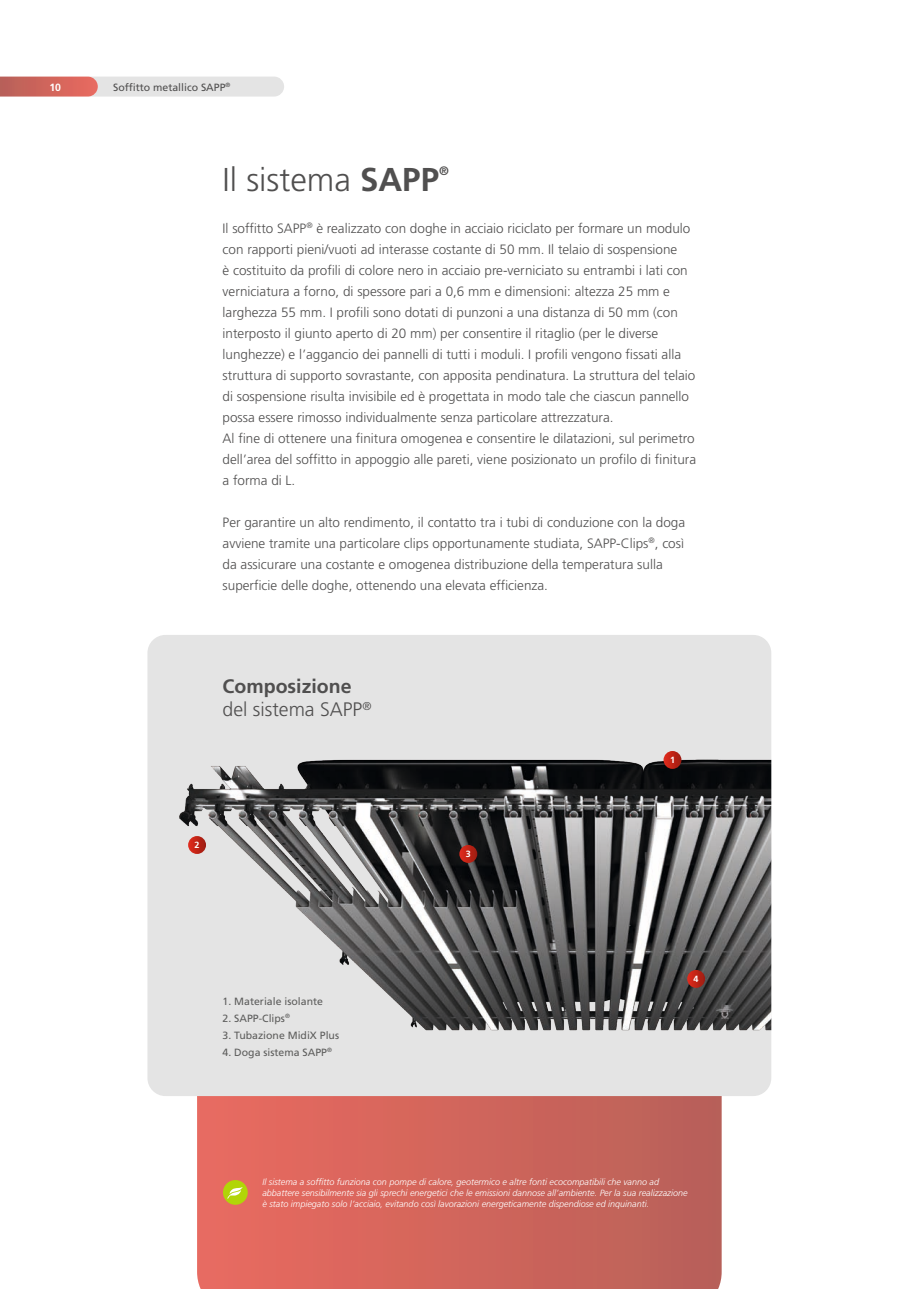
<style>
.page{position:relative;width:906px;height:1289px;background:#fff}
.page>*{position:absolute;margin:0;border:0;box-sizing:border-box;transform-origin:0 0}
.t1{font:300 33px "Frutiger LT Pro";color:#504f4f}
.t2{font:300 19.5px "Frutiger LT Pro";color:#504f4f}
.t3{font:700 19.5px "Frutiger LT Pro";color:#504f4f}
.t4{font:300 13.5px/21px "Frutiger LT Pro";color:#504f4f}
.t5{font:700 12.3px "Frutiger LT Pro";color:#504f4f}
.t6{font:10.5px "Frutiger LT Pro";color:#5d5d5c}
.t7{font:10.5px "Frutiger LT Pro";color:#504f4f}
.t8{font:700 10.5px "Frutiger LT Pro";color:#fff}
.t9{font:italic 300 9px/10.8px "Frutiger LT Pro";color:#fff}
.t10{font:700 9px "Frutiger LT Pro";color:#fff}
.s1{font-weight:700}
</style>
<div class="page">
<svg style="left:0;top:77px;width:284px;height:20px;background:#debab7"></svg>
<svg style="left:197px;top:1096px;width:524px;height:192px;background:#d1655c"></svg>
<div style="left:223px;top:1179px;width:25px;height:25px;background:#b1d508;border-radius:50%"></div>
<svg style="left:227px;top:1187px;width:16px;height:11px"></svg>
<img style="left:147px;top:635px;width:624px;height:461px">
<svg style="left:188px;top:836px;width:18px;height:18px"></svg>
<svg style="left:663px;top:751px;width:18px;height:18px"></svg>
<svg style="left:459px;top:845px;width:18px;height:17px"></svg>
<svg style="left:687px;top:969px;width:18px;height:18px"></svg>
<p class="t8" style="left:49px;top:81px;width:13px">10</p>
<p class="t7" style="left:113px;top:81px;width:119px">Soffitto metallico SAPP<sup>®</sup></p>
<p class="t1" style="left:223px;top:160px;width:218px">Il sistema <span class="s1">SAPP</span></p>
<p class="t5" style="left:439px;top:163px;width:11px">®</p>
<p class="t4" style="left:223px;top:217px;width:474px">Il soffitto SAPP<sup>®</sup> è realizzato con doghe in acciaio riciclato per formare un modulo con rapporti pieni/vuoti ad interasse costante di 50 mm. Il telaio di sospensione<br>è costituito da profili di colore nero in acciaio pre-verniciato su entrambi i lati con verniciatura a forno, di spessore pari a 0,6 mm e dimensioni: altezza 25 mm e larghezza 55 mm. I profili sono dotati di punzoni a una distanza di 50 mm (con interposto il giunto aperto di 20 mm) per consentire il ritaglio (per le diverse lunghezze) e l’aggancio dei pannelli di tutti i moduli. I profili vengono fissati alla struttura di supporto sovrastante, con apposita pendinatura. La struttura del telaio di sospensione risulta invisibile ed è progettata in modo tale che ciascun pannello possa essere rimosso individualmente senza particolare attrezzatura.</p>
<p class="t4" style="left:223px;top:428px;width:475px;text-align:justify">Al fine di ottenere una finitura omogenea e consentire le dilatazioni, sul perimetro dell’area del soffitto in appoggio alle pareti, viene posizionato un profilo di finitura a forma di L.</p>
<p class="t4" style="left:223px;top:512px;width:464px">Per garantire un alto rendimento, il contatto tra i tubi di conduzione con la doga avviene tramite una particolare clips opportunamente studiata, SAPP-Clips<sup>®</sup>, così da assicurare una costante e omogenea distribuzione della temperatura sulla superficie delle doghe, ottenendo una elevata efficienza.</p>
<p class="t3" style="left:223px;top:674px;width:130px">Composizione</p>
<p class="t2" style="left:223px;top:698px;width:150px">del sistema SAPP<sup>®</sup></p>
<p class="t10" style="left:195px;top:839px;width:7px">2</p>
<p class="t6" style="left:223px;top:995px;width:102px">1. Materiale isolante</p>
<p class="t6" style="left:223px;top:1012px;width:69px">2. SAPP-Clips<sup>®</sup></p>
<p class="t6" style="left:223px;top:1028px;width:118px">3. Tubazione MidiX Plus</p>
<p class="t6" style="left:223px;top:1045px;width:111px">4. Doga sistema SAPP<sup>®</sup></p>
<p class="t10" style="left:466px;top:848px;width:7px">3</p>
<p class="t10" style="left:670px;top:754px;width:7px">1</p>
<p class="t10" style="left:693px;top:973px;width:7px">4</p>
<p class="t9" style="left:262px;top:1176px;width:427px">Il sistema a soffitto funziona con pompe di calore, geotermico e altre fonti ecocompatibili che vanno ad abbattere sensibilmente sia gli sprechi energetici che le emissioni dannose all’ambiente. Per la sua realizzazione</p>
<p class="t9" style="left:262px;top:1198px;width:388px">è stato impiegato solo l’acciaio, evitando così lavorazioni energeticamente dispendiose ed inquinanti.</p>
</div>
